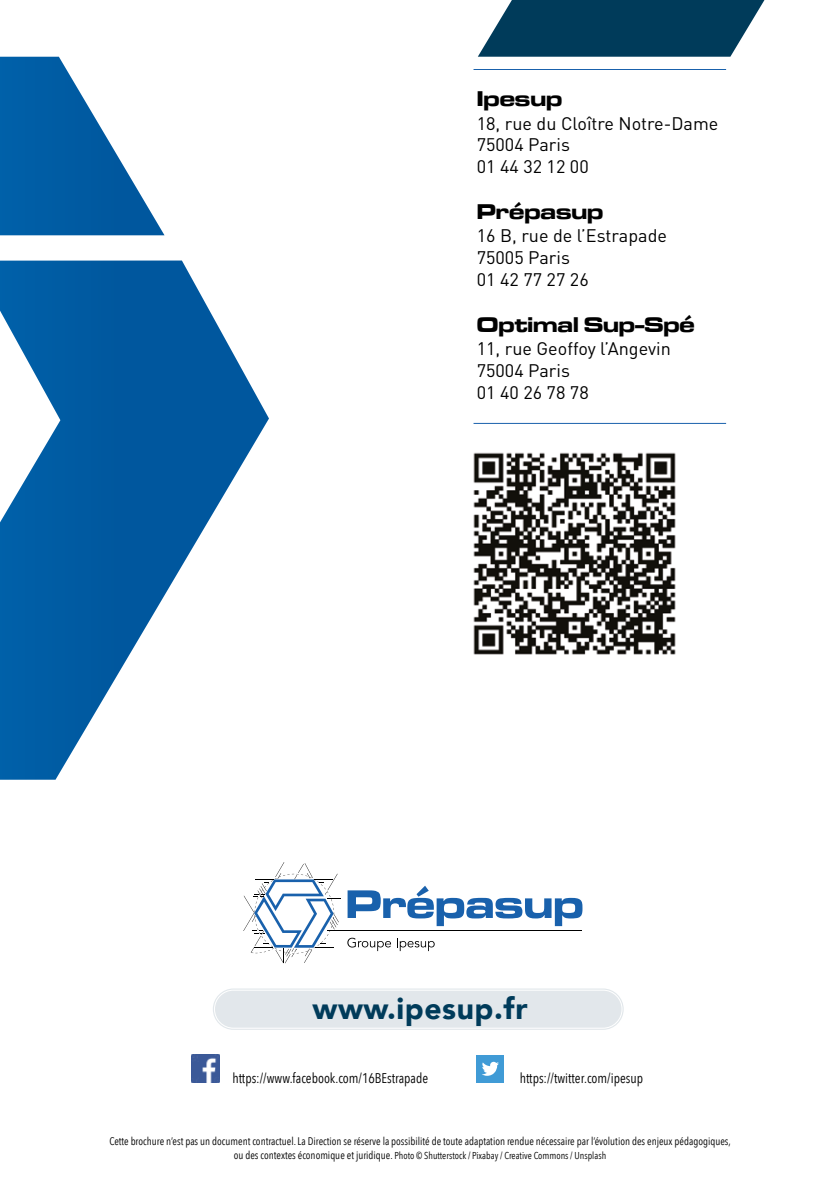
<style>
.page{position:relative;width:840px;height:1191px;background:#fff}
.page>*{position:absolute;margin:0;border:0;box-sizing:border-box;transform-origin:0 0}
.t1{font:900 30px "Avenir";letter-spacing:.02em;color:#003b5a}
.t2{font:22px "Microgramma D Bold Exte";color:#000}
.t3{font:18px/21.6px "DIN";color:#000}
.t4{font:14px "Avenir Next Condensed";color:#000}
.t5{font:11px "Avenir Next Condensed";color:#000}
.t6{font:10px "Avenir Next Condensed";color:#000}
.s1{font-size:11px}
</style>
<div class="page">
<div style="left:213px;top:988px;width:410px;height:41px;background:#e2e7eb;border-radius:21px"></div>
<div style="left:211px;top:986px;width:414px;height:45px;border:1px solid #fff;border-radius:22px"></div>
<div style="left:214px;top:989px;width:408px;height:39px;border:1px solid #fff;border-radius:19px"></div>
<hr style="left:473px;top:423px;width:252px;height:1px;background:#1961ac">
<hr style="left:473px;top:69px;width:252px;height:1px;background:#1961ac">
<svg style="left:0;top:57px;width:269px;height:723px"></svg>
<svg style="left:478px;top:0;width:286px;height:57px"></svg>
<svg style="left:243px;top:862px;width:97px;height:101px"></svg>
<hr style="left:327px;top:930px;width:254px;height:1px;background:#000">
<svg style="left:347px;top:885px;width:235px;height:41px"></svg>
<svg style="left:347px;top:937px;width:87px;height:14px"></svg>
<img style="left:191px;top:1054px;width:28px;height:28px">
<div style="left:476px;top:1055px;width:28px;height:27px;background:#409bd6"></div>
<svg style="left:482px;top:1061px;width:16px;height:14px"></svg>
<img style="left:473px;top:452px;width:203px;height:203px">
<h2 class="t2" style="left:476px;top:84px;width:87px">Ipesup</h2>
<h3 class="t3" style="left:476px;top:112px;width:243px">18, rue du Cloître Notre-Dame<br>75004 Paris<br>01 44 32 12 00</h3>
<h2 class="t2" style="left:476px;top:196px;width:128px">Prépasup</h2>
<h3 class="t3" style="left:476px;top:225px;width:192px">16 B, rue de l’Estrapade<br>75005 Paris<br>01 42 77 27 26</h3>
<h2 class="t2" style="left:476px;top:309px;width:219px">Optimal Sup-Spé</h2>
<h3 class="t3" style="left:476px;top:338px;width:195px">11, rue Geoffoy l’Angevin<br>75004 Paris<br>01 40 26 78 78</h3>
<h1 class="t1" style="left:312px;top:982px;width:216px">www.ipesup.fr</h1>
<p class="t4" style="left:232px;top:1065px;width:197px">https://www.facebook.com/16BEstrapade</p>
<p class="t4" style="left:519px;top:1065px;width:125px">https://twitter.com/ipesup</p>
<p class="t5" style="left:109px;top:1132px;width:622px">Cette brochure n’est pas un document contractuel. La Direction se réserve la possibilité de toute adaptation rendue nécessaire par l’évolution des enjeux pédagogiques,</p>
<p class="t6" style="left:234px;top:1147px;width:374px"><span class="s1">ou des contextes économique et juridique.</span> Photo © Shutterstock / Pixabay / Creative Commons / Unsplash</p>
</div>
